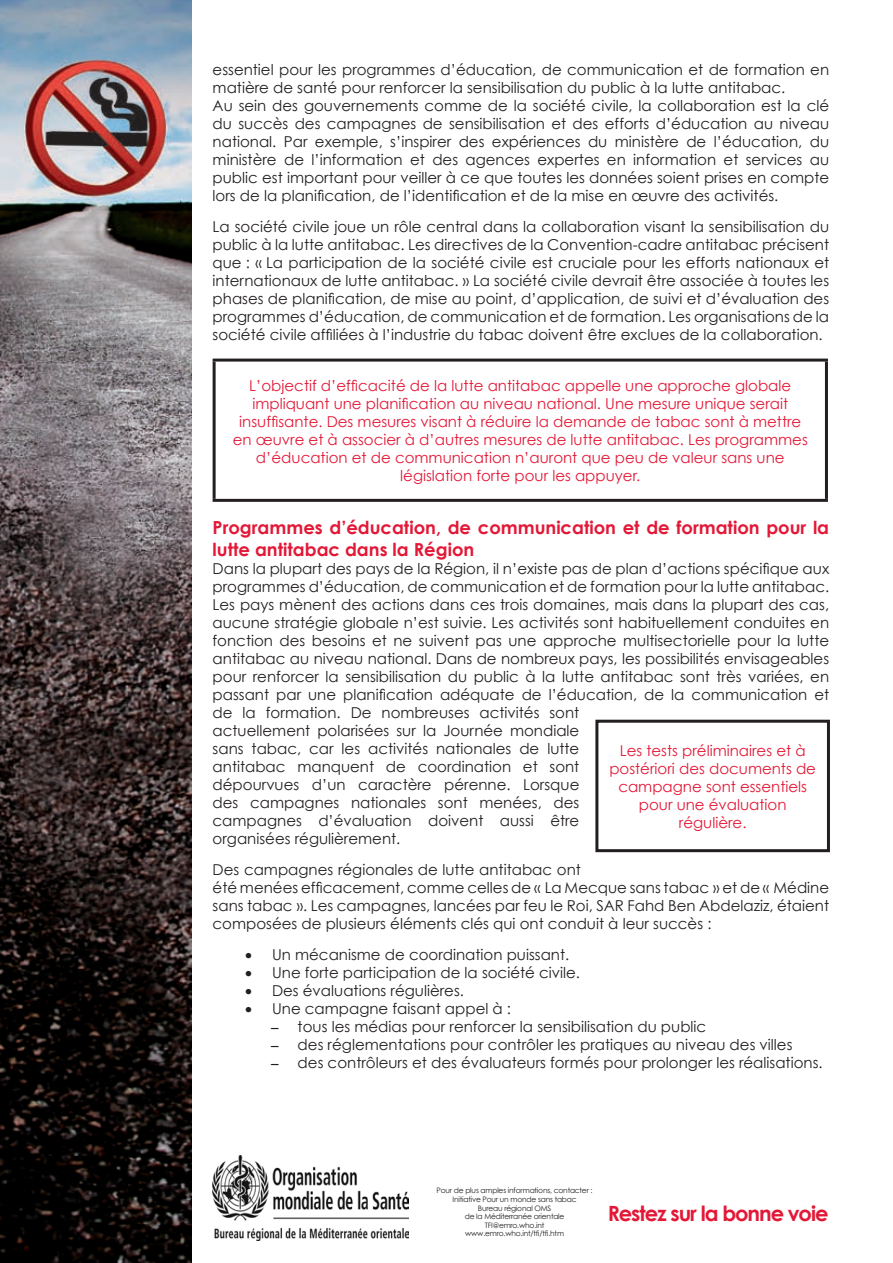
<style>
.page{position:relative;width:893px;height:1263px;background:#fff}
.page>*{position:absolute;margin:0;border:0;box-sizing:border-box;transform-origin:0 0}
.t1{font:700 21px "Century Gothic";letter-spacing:-.05em;color:#e31837}
.t2{font:700 18px/21.6px "Century Gothic";color:#e31837}
.t3{font:15px/18px "Century Gothic";color:#231f20}
.t4{font:15px/18px "Century Gothic";color:#e31837;text-align:center}
.t5{font:15px "Symbol";color:#231f20}
.t6{font:500 15px "Win Soft Pro";color:#231f20}
.t7{font:7.5px/8.7px "Century Gothic";letter-spacing:-.025em;color:#231f20;text-align:center}
</style>
<div class="page">
<hr style="left:213px;top:359px;width:615px;height:3px;background:#231f20">
<hr style="left:213px;top:362px;width:3px;height:137px;background:#231f20">
<hr style="left:825px;top:362px;width:3px;height:137px;background:#231f20">
<hr style="left:213px;top:499px;width:615px;height:3px;background:#231f20">
<img style="left:0;top:0;width:191px;height:1263px">
<img style="left:213px;top:1156px;width:196px;height:85px">
<svg style="left:595px;top:719px;width:235px;height:134px"></svg>
<p class="t3" style="left:213px;top:60px;width:618px">essentiel pour les programmes d’éducation, de communication et de formation en</p>
<p class="t3" style="left:213px;top:78px;width:574px">matière de santé pour renforcer la sensibilisation du public à la lutte antitabac.</p>
<p class="t3" style="left:213px;top:96px;width:618px">Au sein des gouvernements comme de la société civile la, collaboration est la clé</p>
<p class="t3" style="left:213px;top:114px;width:618px">du succès des campagnes de sensibilisation et des efforts d’éducation au niveau</p>
<p class="t3" style="left:810px;top:132px;width:21px">du</p>
<p class="t3" style="left:492px;top:132px;width:90px">expériences</p>
<p class="t3" style="left:615px;top:132px;width:66px">ministère</p>
<p class="t3" style="left:714px;top:132px;width:90px">’l éducation,</p>
<p class="t3" style="left:213px;top:132px;width:65px">national.</p>
<p class="t3" style="left:315px;top:132px;width:138px">exemple ’s, inspirer</p>
<p class="t3" style="left:459px;top:132px;width:27px">des</p>
<p class="t3" style="left:588px;top:132px;width:21px">du</p>
<p class="t3" style="left:686px;top:132px;width:22px">de</p>
<p class="t3" style="left:284px;top:132px;width:25px">Par</p>
<p class="t3" style="left:213px;top:150px;width:618px">ministère<br>public est important pour veiller à ce que toutes les données soient prises en compte lors de la planification, de ’l identification et de la mise en œuvre des activités.</p>
<p class="t3" style="left:213px;top:217px;width:618px;text-align:justify">La société civile joue un rôle central dans la collaboration visant la sensibilisation du public à la lutte antitabac. Les directives de la Convention-cadre antitabac précisent que : « La participation de la société civile est cruciale pour les efforts nationaux et internationaux de lutte antitabac. » La société civile devrait être associée à toutes les phases de planification, de mise au point d, ’application, de suivi et d’évaluation des programmes d’éducation, de communication et de formation. Les organisations de la société civile affiliées à ’l industrie du tabac doivent être exclues de la collaboration.</p>
<p class="t4" style="left:233px;top:376px;width:577px">’L objectif d’efficacité de la lutte antitabac appelle une approche globale impliquant une planification au niveau national. Une mesure unique serait insuffisante. Des mesures visant à réduire la demande de tabac sont à mettre en œuvre et à associer à d’autres mesures de lutte antitabac. Les programmes d’éducation et de communication n’auront que peu de valeur sans une législation forte pour les appuyer.</p>
<p class="t2" style="left:213px;top:517px;width:618px">Programmes d’éducation, de communication et de formation pour la lutte antitabac dans la Région</p>
<p class="t3" style="left:213px;top:559px;width:618px;text-align:right">Dans la plupart des pays de la Région nil, ’existe pas de plan d’actions spécifique aux programmes d’éducation, de communication et de formation pour la lutte antitabac.<br>Les pays mènent des actions dans ces trois domaines, mais dans la plupart des cas, aucune stratégie globale n’est suivie. Les activités sont habituellement conduites en fonction des besoins et ne suivent pas une approche multisectorielle pour la lutte antitabac au niveau national. Dans de nombreux pays, les possibilités envisageables pour renforcer la sensibilisation du public à la lutte antitabac sont très variées, en et</p>
<p class="t3" style="left:311px;top:150px;width:93px">’l information</p>
<p class="t3" style="left:633px;top:150px;width:84px">information</p>
<p class="t3" style="left:746px;top:150px;width:58px">services</p>
<p class="t3" style="left:284px;top:150px;width:22px">de</p>
<p class="t3" style="left:432px;top:150px;width:27px">des</p>
<p class="t3" style="left:410px;top:150px;width:16px">et</p>
<p class="t3" style="left:537px;top:150px;width:64px">expertes</p>
<p class="t3" style="left:724px;top:150px;width:16px">et</p>
<p class="t3" style="left:466px;top:150px;width:66px">agences</p>
<p class="t3" style="left:607px;top:150px;width:20px">en</p>
<p class="t3" style="left:810px;top:150px;width:21px">au</p>
<p class="t3" style="left:440px;top:685px;width:76px">adéquate</p>
<p class="t3" style="left:549px;top:685px;width:90px">’l éducation,</p>
<p class="t3" style="left:343px;top:685px;width:91px">planification</p>
<p class="t3" style="left:691px;top:685px;width:117px">communication</p>
<p class="t3" style="left:522px;top:685px;width:22px">de</p>
<p class="t3" style="left:644px;top:685px;width:22px">de</p>
<p class="t3" style="left:671px;top:685px;width:15px">la</p>
<p class="t3" style="left:213px;top:685px;width:58px">passant</p>
<p class="t3" style="left:276px;top:685px;width:26px">par</p>
<p class="t3" style="left:308px;top:685px;width:30px">une</p>
<p class="t3" style="left:213px;top:703px;width:22px">de</p>
<p class="t3" style="left:243px;top:703px;width:15px">la</p>
<p class="t3" style="left:266px;top:703px;width:76px">formation.</p>
<p class="t3" style="left:351px;top:703px;width:22px">De</p>
<p class="t3" style="left:382px;top:703px;width:89px">nombreuses</p>
<p class="t3" style="left:479px;top:703px;width:62px">activités</p>
<p class="t3" style="left:549px;top:703px;width:31px">sont</p>
<p class="t3" style="left:213px;top:721px;width:99px">actuellement</p>
<p class="t3" style="left:317px;top:721px;width:73px">polarisées</p>
<p class="t3" style="left:423px;top:721px;width:15px">la</p>
<p class="t3" style="left:396px;top:721px;width:21px">sur</p>
<p class="t3" style="left:443px;top:721px;width:61px">Journée</p>
<p class="t3" style="left:510px;top:721px;width:71px">mondiale</p>
<p class="t3" style="left:368px;top:739px;width:61px">activités</p>
<p class="t3" style="left:436px;top:739px;width:77px">nationales</p>
<p class="t3" style="left:252px;top:739px;width:51px">tabac,</p>
<p class="t3" style="left:342px;top:739px;width:20px">les</p>
<p class="t3" style="left:519px;top:739px;width:22px">de</p>
<p class="t3" style="left:547px;top:739px;width:34px">lutte</p>
<p class="t4" style="left:609px;top:741px;width:208px">Les tests préliminaires et à postériori des documents de campagne sont essentiels pour une évaluation régulière.</p>
<p class="t3" style="left:213px;top:739px;width:33px">sans</p>
<p class="t3" style="left:309px;top:739px;width:26px">car</p>
<p class="t3" style="left:213px;top:757px;width:74px">antitabac</p>
<p class="t3" style="left:418px;top:757px;width:95px">coordination</p>
<p class="t3" style="left:386px;top:757px;width:22px">de</p>
<p class="t3" style="left:297px;top:757px;width:78px">manquent</p>
<p class="t3" style="left:523px;top:757px;width:16px">et</p>
<p class="t3" style="left:549px;top:757px;width:31px">sont</p>
<p class="t3" style="left:213px;top:775px;width:88px">dépourvues</p>
<p class="t3" style="left:358px;top:775px;width:75px">caractère</p>
<p class="t3" style="left:444px;top:775px;width:68px">pérenne.</p>
<p class="t3" style="left:312px;top:775px;width:35px">d’un</p>
<p class="t3" style="left:523px;top:775px;width:58px">Lorsque</p>
<p class="t3" style="left:479px;top:793px;width:64px">menées,</p>
<p class="t3" style="left:351px;top:793px;width:77px">nationales</p>
<p class="t3" style="left:213px;top:793px;width:27px">des</p>
<p class="t3" style="left:554px;top:793px;width:27px">des</p>
<p class="t3" style="left:438px;top:793px;width:31px">sont</p>
<p class="t3" style="left:250px;top:793px;width:91px">campagnes</p>
<p class="t3" style="left:318px;top:811px;width:95px">d’évaluation</p>
<p class="t3" style="left:550px;top:811px;width:31px">être</p>
<p class="t3" style="left:428px;top:811px;width:57px">doivent</p>
<p class="t3" style="left:500px;top:811px;width:36px">aussi</p>
<p class="t3" style="left:213px;top:811px;width:189px">campagnes<br>organisées régulièrement.</p>
<p class="t3" style="left:213px;top:860px;width:618px">Des campagnes régionales de lutte antitabac ont<br>été menées efficacement, comme celles de « La Mecque sans tabac » et de « Médine sans tabac .» Les campagnes, lancées par feu le Roi, SAR Fahd Ben Abdelaziz, étaient composées de plusieurs éléments clés qui ont conduit à leur succès :</p>
<p class="t3" style="left:272px;top:945px;width:299px">Un mécanisme de coordination puissant.</p>
<p class="t5" style="left:245px;top:944px;width:8px">•</p>
<p class="t5" style="left:245px;top:962px;width:8px">•</p>
<p class="t3" style="left:272px;top:963px;width:309px">Une forte participation de la société civile.</p>
<p class="t5" style="left:245px;top:980px;width:8px">•</p>
<p class="t3" style="left:272px;top:981px;width:193px">Des évaluations régulières.</p>
<p class="t5" style="left:245px;top:998px;width:8px">•</p>
<p class="t3" style="left:272px;top:999px;width:241px">Une campagne faisant appel à :</p>
<p class="t6" style="left:271px;top:1017px;width:10px">−</p>
<p class="t3" style="left:298px;top:1017px;width:410px">tous les médias pour renforcer la sensibilisation du public</p>
<p class="t6" style="left:271px;top:1035px;width:10px">−</p>
<p class="t3" style="left:298px;top:1035px;width:496px">des réglementations pour contrôler les pratiques au niveau des villes</p>
<p class="t6" style="left:271px;top:1053px;width:10px">−</p>
<p class="t3" style="left:298px;top:1053px;width:526px">des contrôleurs et des évaluateurs formés pour prolonger les réalisations.</p>
<p class="t7" style="left:437px;top:1186px;width:158px">Pour de plus amples informations, contacter :<br>Initiative Pour un monde sans tabac<br>Bureau régional OMS<br>de la Méditerranée orientale<br>TFI@emro.who.int www.emro.who.int/tfi/tfi.htm</p>
<h1 class="t1" style="left:608px;top:1200px;width:222px">Restez sur la bonne voie</h1>
</div>
